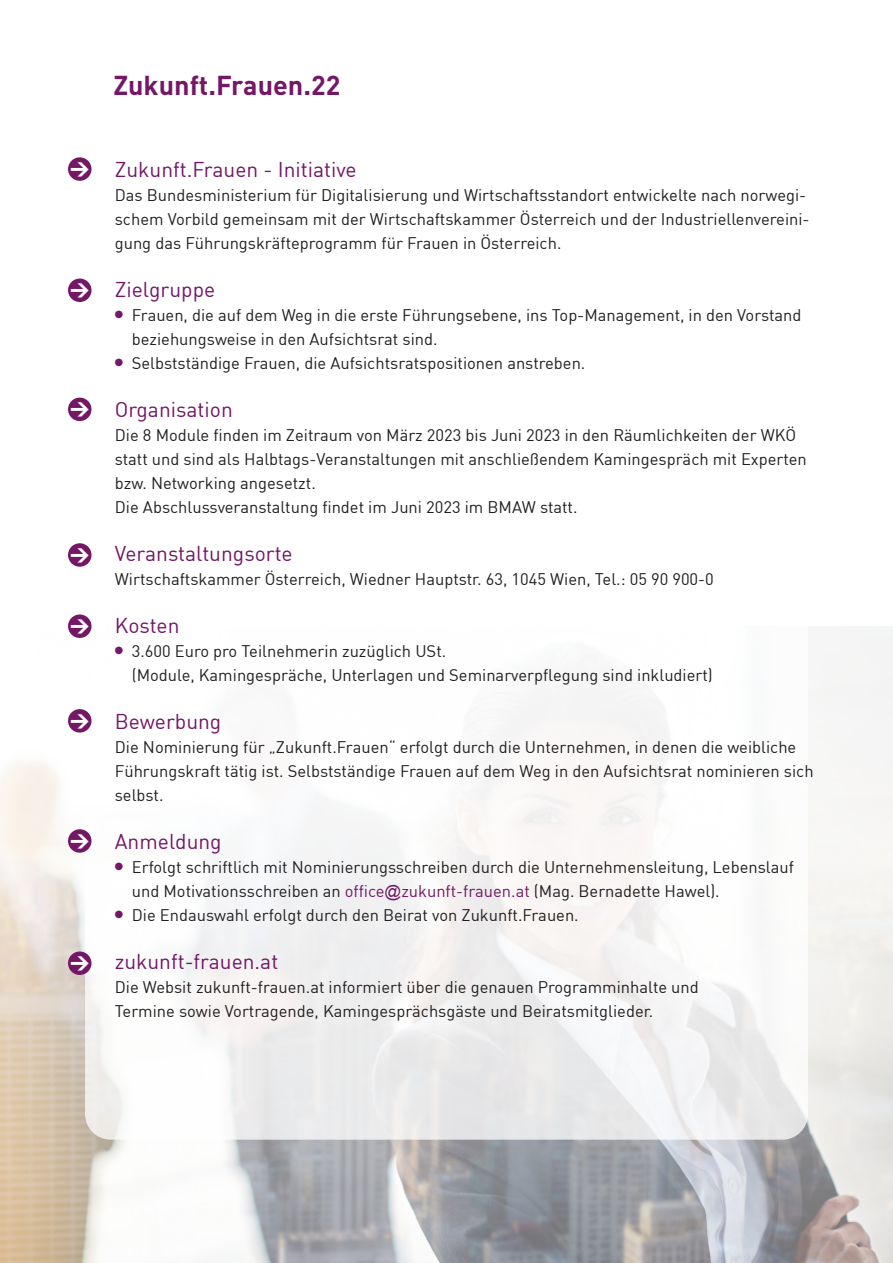
<style>
.page{position:relative;width:893px;height:1263px;background:#fff}
.page>*{position:absolute;margin:0;border:0;box-sizing:border-box;transform-origin:0 0}
.t1{font:700 27px "DIN";color:#731766}
.t2{font:21px "DIN";color:#731766}
.t3{font:900 18.9px "DIN";color:#fff}
.t4{font:16.5px/24px "DIN";color:#231f20}
.t5{font:10.5px "Zapf Dingbats ITC";color:#731766}
.s1{color:#731766}
.s2{font-family:"Arial";color:#731766}
</style>
<div class="page">
<img style="left:0;top:626px;width:893px;height:637px">
<div style="left:85px;top:370px;width:723px;height:770px;background:linear-gradient(to bottom,#fff,#f0f0f0);border-radius:26px"></div>
<div style="left:68px;top:157px;width:23px;height:24px;background:#731766;border-radius:50%"></div>
<div style="left:68px;top:279px;width:23px;height:23px;background:#731766;border-radius:50%"></div>
<div style="left:68px;top:398px;width:23px;height:23px;background:#731766;border-radius:50%"></div>
<div style="left:68px;top:543px;width:23px;height:24px;background:#731766;border-radius:50%"></div>
<div style="left:68px;top:614px;width:23px;height:24px;background:#731766;border-radius:50%"></div>
<div style="left:68px;top:709px;width:23px;height:23px;background:#731766;border-radius:50%"></div>
<div style="left:68px;top:829px;width:23px;height:24px;background:#731766;border-radius:50%"></div>
<div style="left:68px;top:951px;width:23px;height:24px;background:#731766;border-radius:50%"></div>
<h1 class="t1" style="left:113px;top:67px;width:229px">Zukunft.Frauen.22</h1>
<p class="t3" style="left:70px;top:155px;width:21px">&gt;</p>
<p class="t3" style="left:70px;top:277px;width:21px">&gt;</p>
<p class="t3" style="left:70px;top:396px;width:21px">&gt;</p>
<p class="t3" style="left:70px;top:541px;width:21px">&gt;</p>
<p class="t3" style="left:70px;top:612px;width:21px">&gt;</p>
<p class="t3" style="left:70px;top:707px;width:21px">&gt;</p>
<p class="t3" style="left:70px;top:827px;width:21px">&gt;</p>
<p class="t3" style="left:70px;top:949px;width:21px">&gt;</p>
<p class="t2" style="left:115px;top:156px;width:243px">Zukunft.Frauen - Initiative</p>
<p class="t4" style="left:115px;top:182px;width:696px">Das Bundesministerium für Digitalisierung und Wirtschaftsstandort entwickelte nach norwegi&shy;schem Vorbild gemeinsam mit der Wirtschaftskammer Österreich und der Industriellenvereini&shy;gung das Führungskräfteprogramm für Frauen in Österreich.</p>
<p class="t2" style="left:115px;top:276px;width:102px">Zielgruppe</p>
<p class="t4" style="left:132px;top:302px;width:671px">Frauen, die auf dem Weg in die erste Führungsebene, ins Top-Management, in den Vorstand beziehungsweise in den Aufsichtsrat sind.<br>Selbstständige Frauen, die Aufsichtsratspositionen anstreben.</p>
<p class="t2" style="left:115px;top:396px;width:120px">Organisation</p>
<p class="t4" style="left:115px;top:422px;width:694px">Die 8 Module finden im Zeitraum von März 2023 bis Juni 2023 in den Räumlichkeiten der WKÖ statt und sind als Halbtags-Veranstaltungen mit anschließendem Kamingespräch mit Experten bzw. Networking angesetzt.<br>Die Abschlussveranstaltung findet im Juni 2023 im BMAW statt.</p>
<p class="t2" style="left:115px;top:540px;width:179px">Veranstaltungsorte</p>
<p class="t4" style="left:115px;top:566px;width:601px">Wirtschaftskammer Österreich, Wiedner Hauptstr. 63, 1045 Wien, Tel.: 05 90 900-0</p>
<p class="t2" style="left:115px;top:612px;width:66px">Kosten</p>
<p class="t4" style="left:132px;top:638px;width:583px">3.600 Euro pro Teilnehmerin zuzüglich USt.<br>(Module, Kamingespräche, Unterlagen und Seminarverpflegung sind inkludiert)</p>
<p class="t2" style="left:115px;top:708px;width:108px">Bewerbung</p>
<p class="t4" style="left:115px;top:734px;width:700px">Die Nominierung für „Zukunft.Frauen“ erfolgt durch die Unternehmen, in denen die weibliche<br>Führungskraft tätig ist. Selbstständige Frauen auf dem Weg in den Aufsichtsrat nominieren sich selbst.</p>
<p class="t2" style="left:115px;top:828px;width:108px">Anmeldung</p>
<p class="t4" style="left:132px;top:854px;width:664px">Erfolgt schriftlich mit Nominierungsschreiben durch die Unternehmensleitung, Lebenslauf und Motivationsschreiben an <span class="s1">office</span><span class="s2">@</span><span class="s1">zukunft-frauen.at</span> (Mag. Bernadette Hawel).<br>Die Endauswahl erfolgt durch den Beirat von Zukunft.Frauen.</p>
<p class="t2" style="left:115px;top:948px;width:165px">zukunft-frauen.at</p>
<p class="t4" style="left:115px;top:974px;width:585px">Die Websit zukunft-frauen.at informiert über die genauen Programminhalte und<br>Termine sowie Vortragende, Kamingesprächsgäste und Beiratsmitglieder.</p>
<p class="t5" style="left:115px;top:310px;width:10px">●</p>
<p class="t5" style="left:115px;top:358px;width:10px">●</p>
<p class="t5" style="left:115px;top:646px;width:10px">●</p>
<p class="t5" style="left:115px;top:862px;width:10px">●</p>
<p class="t5" style="left:115px;top:910px;width:10px">●</p>
</div>
